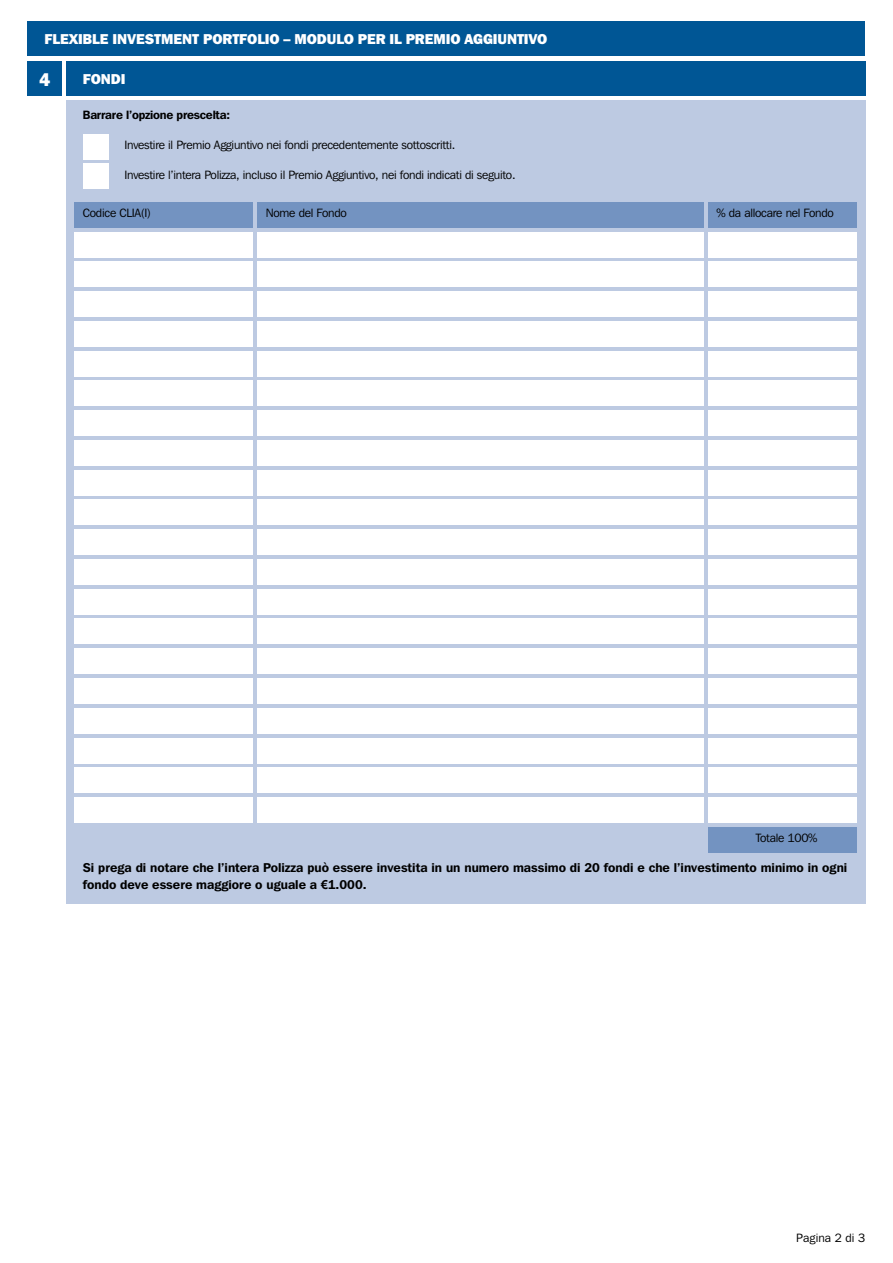
<style>
.page{position:relative;width:893px;height:1263px;background:#fff}
.page>*{position:absolute;margin:0;border:0;box-sizing:border-box;transform-origin:0 0}
.t1{font:800 18px "Franklin Gothic IT Cby BT";color:#fff}
.t2{font:800 14.25px "Franklin Gothic IT Cby BT";letter-spacing:-.005em;color:#fff}
.t3{font:600 12.75px/17px "Franklin Gothic IT Cby BT";color:#000}
.t4{font:12px "Franklin Gothic IT Cby BT";letter-spacing:-.02em;color:#000}
.t5{font:600 12px "Franklin Gothic IT Cby BT";letter-spacing:-.02em;color:#000}
.t6{font:12px "Franklin Gothic IT Cby BT";letter-spacing:.01em;color:#000}
.s1{font-family:"Arial";font-weight:700;font-size:12.3px}
</style>
<div class="page">
<div style="left:66px;top:62px;width:799px;height:34px;background:#005695"></div>
<div style="left:28px;top:62px;width:34px;height:34px;background:#005695"></div>
<div style="left:66px;top:100px;width:799px;height:804px;background:#bdcae2"></div>
<div style="left:83px;top:134px;width:25px;height:25px;background:#fff"></div>
<div style="left:83px;top:164px;width:25px;height:25px;background:#fff"></div>
<div style="left:74px;top:202px;width:179px;height:25px;background:#7393c1"></div>
<div style="left:708px;top:202px;width:149px;height:25px;background:#7393c1"></div>
<div style="left:708px;top:232px;width:149px;height:25px;background:#fff"></div>
<div style="left:708px;top:261px;width:149px;height:26px;background:#fff"></div>
<div style="left:708px;top:291px;width:149px;height:26px;background:#fff"></div>
<div style="left:708px;top:321px;width:149px;height:26px;background:#fff"></div>
<div style="left:708px;top:351px;width:149px;height:25px;background:#fff"></div>
<div style="left:708px;top:381px;width:149px;height:25px;background:#fff"></div>
<div style="left:708px;top:410px;width:149px;height:26px;background:#fff"></div>
<div style="left:708px;top:440px;width:149px;height:26px;background:#fff"></div>
<div style="left:708px;top:470px;width:149px;height:25px;background:#fff"></div>
<div style="left:708px;top:500px;width:149px;height:25px;background:#fff"></div>
<div style="left:708px;top:529px;width:149px;height:26px;background:#fff"></div>
<div style="left:708px;top:678px;width:149px;height:26px;background:#fff"></div>
<div style="left:708px;top:559px;width:149px;height:26px;background:#fff"></div>
<div style="left:708px;top:708px;width:149px;height:25px;background:#fff"></div>
<div style="left:708px;top:589px;width:149px;height:25px;background:#fff"></div>
<div style="left:708px;top:738px;width:149px;height:25px;background:#fff"></div>
<div style="left:708px;top:619px;width:149px;height:25px;background:#fff"></div>
<div style="left:708px;top:767px;width:149px;height:26px;background:#fff"></div>
<div style="left:74px;top:232px;width:179px;height:25px;background:#fff"></div>
<div style="left:74px;top:261px;width:179px;height:26px;background:#fff"></div>
<div style="left:74px;top:291px;width:179px;height:26px;background:#fff"></div>
<div style="left:74px;top:321px;width:179px;height:26px;background:#fff"></div>
<div style="left:74px;top:351px;width:179px;height:25px;background:#fff"></div>
<div style="left:74px;top:381px;width:179px;height:25px;background:#fff"></div>
<div style="left:74px;top:410px;width:179px;height:26px;background:#fff"></div>
<div style="left:74px;top:440px;width:179px;height:26px;background:#fff"></div>
<div style="left:74px;top:470px;width:179px;height:25px;background:#fff"></div>
<div style="left:74px;top:500px;width:179px;height:25px;background:#fff"></div>
<div style="left:74px;top:529px;width:179px;height:26px;background:#fff"></div>
<div style="left:74px;top:678px;width:179px;height:26px;background:#fff"></div>
<div style="left:74px;top:559px;width:179px;height:26px;background:#fff"></div>
<div style="left:74px;top:708px;width:179px;height:25px;background:#fff"></div>
<div style="left:74px;top:589px;width:179px;height:25px;background:#fff"></div>
<div style="left:74px;top:738px;width:179px;height:25px;background:#fff"></div>
<div style="left:74px;top:619px;width:179px;height:25px;background:#fff"></div>
<div style="left:74px;top:767px;width:179px;height:26px;background:#fff"></div>
<div style="left:74px;top:648px;width:179px;height:26px;background:#fff"></div>
<div style="left:74px;top:797px;width:179px;height:26px;background:#fff"></div>
<div style="left:257px;top:202px;width:447px;height:25px;background:#7393c1"></div>
<div style="left:257px;top:232px;width:447px;height:25px;background:#fff"></div>
<div style="left:257px;top:261px;width:447px;height:26px;background:#fff"></div>
<div style="left:257px;top:291px;width:447px;height:26px;background:#fff"></div>
<div style="left:257px;top:321px;width:447px;height:26px;background:#fff"></div>
<div style="left:257px;top:351px;width:447px;height:25px;background:#fff"></div>
<div style="left:257px;top:381px;width:447px;height:25px;background:#fff"></div>
<div style="left:257px;top:410px;width:447px;height:26px;background:#fff"></div>
<div style="left:257px;top:440px;width:447px;height:26px;background:#fff"></div>
<div style="left:257px;top:470px;width:447px;height:25px;background:#fff"></div>
<div style="left:257px;top:500px;width:447px;height:25px;background:#fff"></div>
<div style="left:257px;top:529px;width:447px;height:26px;background:#fff"></div>
<div style="left:257px;top:678px;width:447px;height:26px;background:#fff"></div>
<div style="left:257px;top:559px;width:447px;height:26px;background:#fff"></div>
<div style="left:257px;top:708px;width:447px;height:25px;background:#fff"></div>
<div style="left:257px;top:589px;width:447px;height:25px;background:#fff"></div>
<div style="left:257px;top:738px;width:447px;height:25px;background:#fff"></div>
<div style="left:257px;top:619px;width:447px;height:25px;background:#fff"></div>
<div style="left:257px;top:767px;width:447px;height:26px;background:#fff"></div>
<div style="left:257px;top:648px;width:447px;height:26px;background:#fff"></div>
<div style="left:257px;top:797px;width:447px;height:26px;background:#fff"></div>
<div style="left:708px;top:648px;width:149px;height:26px;background:#fff"></div>
<div style="left:708px;top:797px;width:149px;height:26px;background:#fff"></div>
<div style="left:708px;top:827px;width:149px;height:26px;background:#7393c1"></div>
<div style="left:28px;top:21px;width:837px;height:34px;background:#005695"></div>
<p class="t2" style="left:45px;top:30px;width:504px">FLEXIBLE INVESTMENT PORTFOLIO – MODULO PER IL PREMIO AGGIUNTIVO</p>
<h1 class="t1" style="left:39px;top:68px;width:13px">4</h1>
<p class="t2" style="left:83px;top:70px;width:44px">FONDI</p>
<p class="t5" style="left:83px;top:107px;width:149px">Barrare l’opzione prescelta:</p>
<p class="t4" style="left:125px;top:137px;width:332px">Investire il Premio Aggiuntivo nei fondi precedentemente sottoscritti.</p>
<p class="t4" style="left:125px;top:167px;width:393px">Investire l’intera Polizza, incluso il Premio Aggiuntivo, nei fondi indicati di seguito.</p>
<p class="t4" style="left:83px;top:205px;width:70px">Codice CLIA(I)</p>
<p class="t4" style="left:266px;top:205px;width:83px">Nome del Fondo</p>
<p class="t4" style="left:716px;top:205px;width:119px">% da allocare nel Fondo</p>
<p class="t4" style="left:756px;top:830px;width:63px">Totale 100%</p>
<p class="t3" style="left:83px;top:858px;width:766px">Si prega di notare che l’intera Polizza può essere investita in un numero massimo di 20 fondi e che l’investimento minimo in ogni fondo deve essere maggiore o uguale a <span class="s1">€</span>1.000.</p>
<p class="t6" style="left:796px;top:1230px;width:71px">Pagina 2 di 3</p>
</div>
